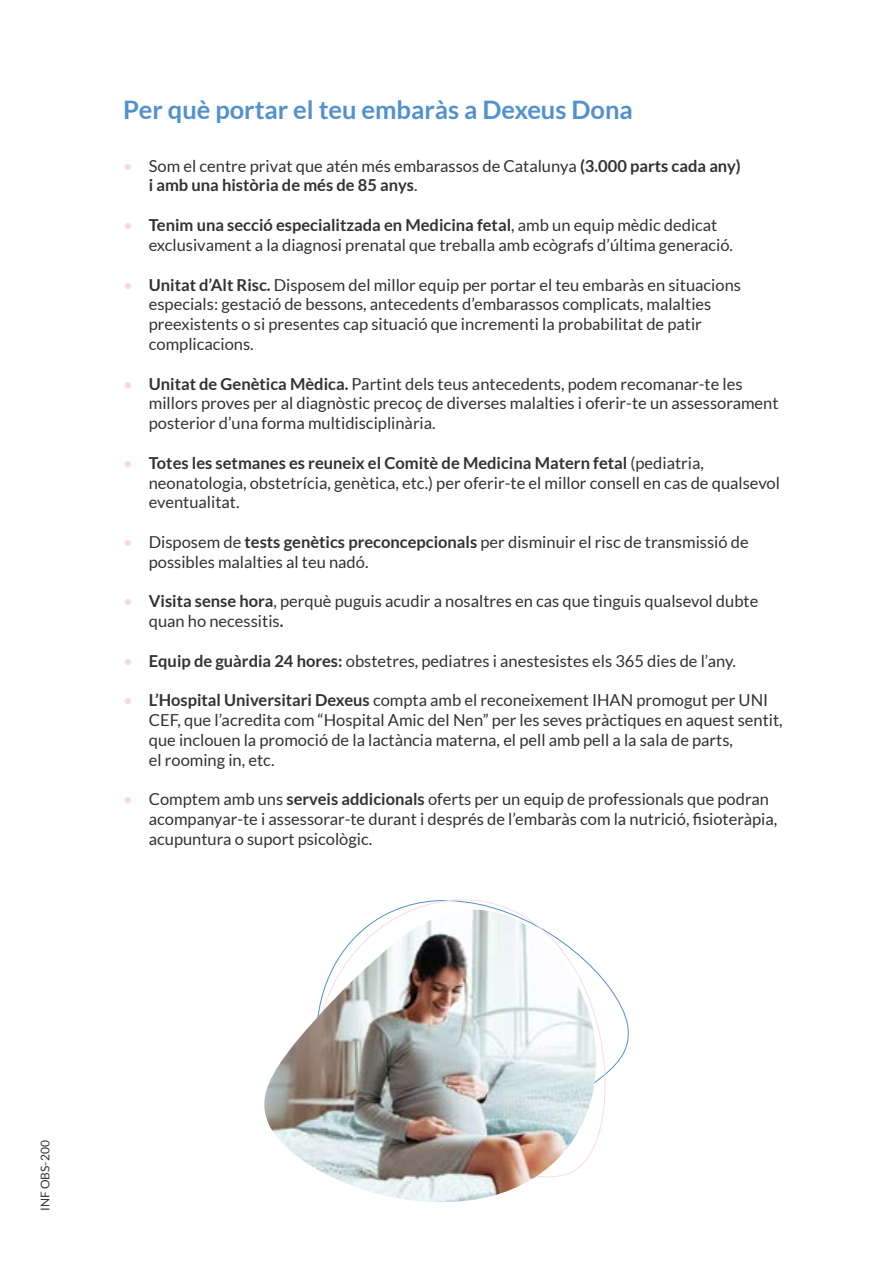
<style>
.page{position:relative;width:893px;height:1263px;background:#fff}
.page>*{position:absolute;margin:0;border:0;box-sizing:border-box;transform-origin:0 0}
.t1{font:700 25.5px "Lato";color:#5291ce}
.t2{font:16.5px/19.8px "Lato";color:#333232}
.t3{font:12px "Lato";color:#343334}
.s1{color:#fad8de}
.s2{font-weight:700}
</style>
<div class="page">
<svg style="left:394px;top:899px;width:223px;height:244px"></svg>
<img style="left:264px;top:910px;width:332px;height:293px">
<h1 class="t1" style="left:123px;top:95px;width:511px">Per què portar el teu embaràs a Dexeus Dona</h1>
<p class="t2" style="left:149px;top:156px;width:593px;text-indent:-25px"><span class="s1">•</span> Som el centre privat que atén més embarassos de Catalunya <span class="s2">(3.000 parts cada any) i amb una història de més de 85 anys</span>.</p>
<p class="t2" style="left:149px;top:215px;width:586px;text-indent:-25px"><span class="s1">•</span> <span class="s2">Tenim una secció especialitzada en Medicina fetal</span>, amb un equip mèdic dedicat exclusivament a la diagnosi prenatal que treballa amb ecògrafs d’última generació.</p>
<p class="t2" style="left:149px;top:274px;width:594px;text-indent:-25px"><span class="s1">•</span> <span class="s2">Unitat d’Alt Risc.</span> Disposem del millor equip per portar el teu embaràs en situacions especials: gestació de bessons, antecedents d’embarassos complicats, malalties preexistents o si presentes cap situació que incrementi la probabilitat de patir complicacions.</p>
<p class="t2" style="left:149px;top:373px;width:631px;text-indent:-25px"><span class="s1">•</span> <span class="s2">Unitat de Genètica Mèdica.</span> Partint dels teus antecedents, podem recomanar-te les millors proves per al diagnòstic precoç de diverses malalties i oferir-te un assessorament posterior d’una forma multidisciplinària.</p>
<p class="t2" style="left:149px;top:453px;width:633px;text-indent:-25px"><span class="s1">•</span> <span class="s2">Totes les setmanes es reuneix el Comitè de Medicina Matern fetal</span> (pediatria, neonatologia, obstetrícia, genètica, etc.) per oferir-te el millor consell en cas de qualsevol eventualitat.</p>
<p class="t2" style="left:149px;top:532px;width:601px;text-indent:-25px"><span class="s1">•</span> Disposem de <span class="s2">tests genètics preconcepcionals</span> per disminuir el risc de transmissió de possibles malalties al teu nadó.</p>
<p class="t2" style="left:149px;top:591px;width:611px;text-indent:-25px"><span class="s1">•</span> <span class="s2">Visita sense hora</span>, perquè puguis acudir a nosaltres en cas que tinguis qualsevol dubte quan ho necessitis<span class="s2">.</span></p>
<p class="t2" style="left:123px;top:651px;width:614px"><span class="s1">•</span> <span class="s2">Equip de guàrdia 24 hores:</span> obstetres, pediatres i anestesistes els 365 dies de l’any.</p>
<p class="t2" style="left:149px;top:690px;width:635px;text-indent:-25px"><span class="s1">•</span> <span class="s2">L’Hospital Universitari Dexeus</span> compta amb el reconeixement IHAN promogut per UNI CEF, que l’acredita com “Hospital Amic del Nen” per les seves pràctiques en aquest sentit, que inclouen la promoció de la lactància materna, el pell amb pell a la sala de parts,<br>el rooming in, etc.</p>
<p class="t2" style="left:149px;top:789px;width:630px;text-indent:-25px"><span class="s1">•</span> Comptem amb uns <span class="s2">serveis addicionals</span> oferts per un equip de professionals que podran acompanyar-te i assessorar-te durant i després de l’embaràs com la nutrició, fisioteràpia, acupuntura o suport psicològic.</p>
<p class="t3" style="left:38px;top:1211px;width:72px;rotate:-90deg">INF OBS-200</p>
</div>
